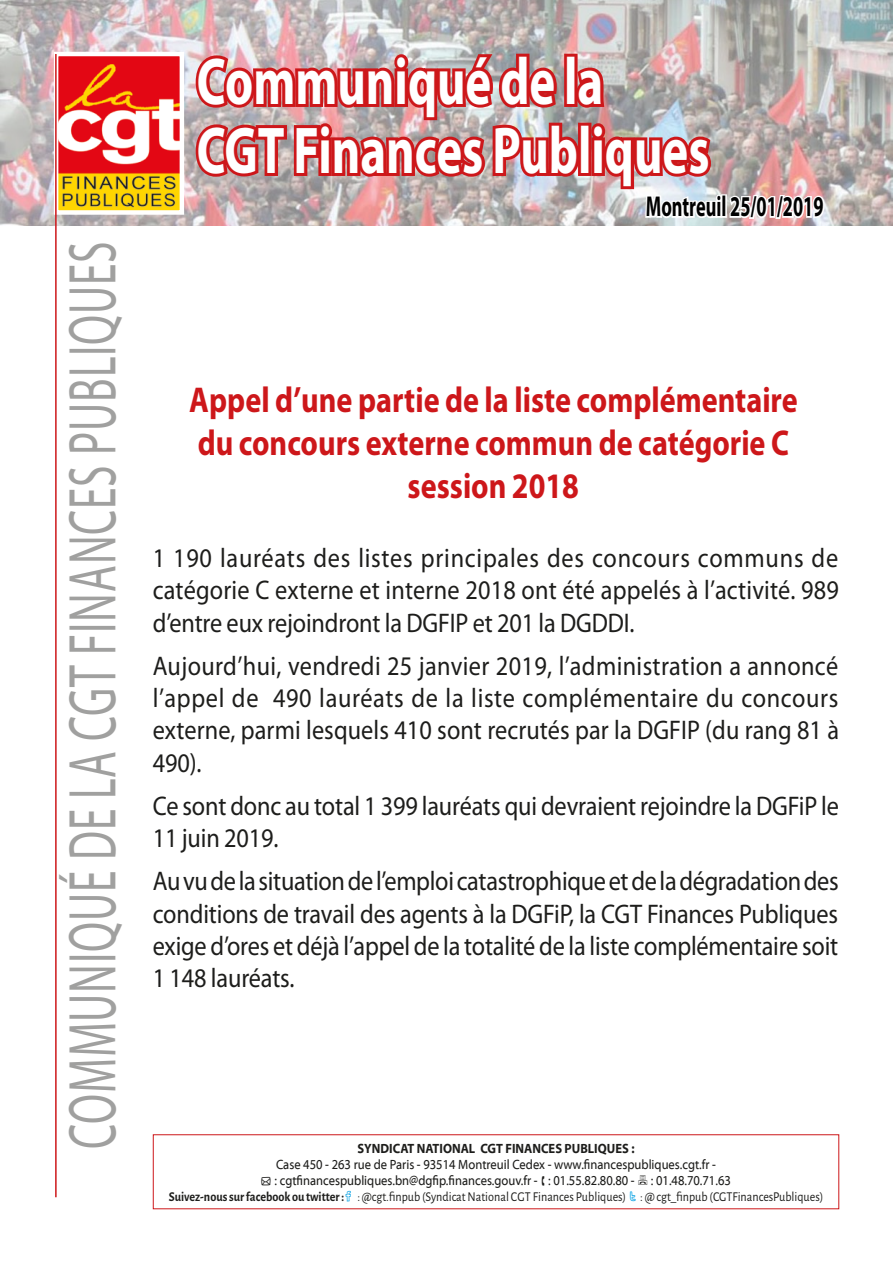
<style>
.page{position:relative;width:893px;height:1263px;background:#fff}
.page>*{position:absolute;margin:0;border:0;box-sizing:border-box;transform-origin:0 0}
.t1{font:67.95px "Myriad Pro";letter-spacing:.02em;color:#a0a09f;scale:.64 1}
.puces_noire_copie_2{font:700 66.6px/69px "Myriad Pro";color:#fff;scale:.73 1}
.puces_noire_copie_2-2{font:700 36px/43.2px "Myriad Pro";color:#cd171a;text-align:center;scale:.84 1}
.Normal__Web{font:700 28.8px "Myriad Pro";color:#000;scale:.64 1}
.t2{font:27px/32.4px "Myriad Pro";letter-spacing:-.005em;color:#1d1d1b;text-align:justify;scale:.9 1}
.t3{font:13.5px/16.2px "Myriad Web Pro";color:#1d1d1b;text-align:center;scale:.9 1}
.Style_de_paragraphe{font:13.5px "Alegreya Sans";color:#1d1d1b;scale:.9 1}
.s1{font-weight:700}
</style>
<div class="page">
<img style="left:0;top:0;width:893px;height:225px">
<img style="left:59px;top:57px;width:120px;height:153px">
<div style="left:54px;top:52px;width:130px;height:163px;border:4px solid #fff"></div>
<hr style="left:55px;top:54px;width:2px;height:1143px;background:#cd171a">
<img style="left:193px;top:49px;width:525px;height:177px">
<div style="left:716px;top:195px;width:6px;height:7px;border:3px solid #fff;border-radius:50%"></div>
<svg style="left:727px;top:194px;width:99px;height:27px"></svg>
<p class="t1" style="left:51px;top:1149px;width:1421px;rotate:-90deg">COMMUNIQUÉ DE LA CGT FINANCES PUBLIQUES</p>
<p class="puces_noire_copie_2" style="left:197px;top:45px;width:704px">Communiqué de la<br>CGT Finances Publiques</p>
<p class="Normal__Web" style="left:646px;top:188px;width:279px">Montreuil 25/01/2019</p>
<p class="puces_noire_copie_2-2" style="left:189px;top:377px;width:726px">Appel d’une partie de la liste complémentaire du concours externe commun de catégorie C session 2018</p>
<p class="t2" style="left:153px;top:541px;width:764px">1 190 lauréats des listes principales des concours communs de catégorie C externe et interne 2018 ont été appelés à l’activité. 989 d’entre eux rejoindront la DGFIP et 201 la DGDDI.</p>
<p class="t2" style="left:153px;top:649px;width:764px">Aujourd’hui, vendredi 25 janvier 2019, l’administration a annoncé l’appel de 490 lauréats de la liste complémentaire du concours externe, parmi lesquels 410 sont recrutés par la DGFIP (du rang 81 à 490).</p>
<p class="t2" style="left:153px;top:789px;width:764px">Ce sont donc au total 1 399 lauréats qui devraient rejoindre la DGFiP le<br>11 juin 2019.</p>
<p class="t2" style="left:153px;top:864px;width:764px">Au vu de la situation de l’emploi catastrophique et de la dégradation des conditions de travail des agents à la DGFiP, la CGT Finances Publiques exige d’ores et déjà l’appel de la totalité de la liste complémentaire soit 1 148 lauréats.</p>
<p class="t3" style="left:276px;top:1140px;width:490px"><span class="s1">SYNDICAT NATIONAL CGT FINANCES PUBLIQUES :<br></span>Case 450 - 263 rue de Paris - 93514 Montreuil Cedex - www.financespubliques.cgt.fr -</p>
<p class="t3" style="left:261px;top:1173px;width:523px">● : cgtfinancespubliques.bn@dgfip.finances.gouv.fr - : 01.55.82.80.80 - : 01.48.70.71.63</p>
<p class="Style_de_paragraphe" style="left:169px;top:1188px;width:729px"><span class="s1">Suivez-nous sur facebook ou twitter :</span> : @cgt.finpub (Syndicat National CGT Finances Publiques) : @ cgt_finpub (CGTFinancesPubliques)</p>
</div>
